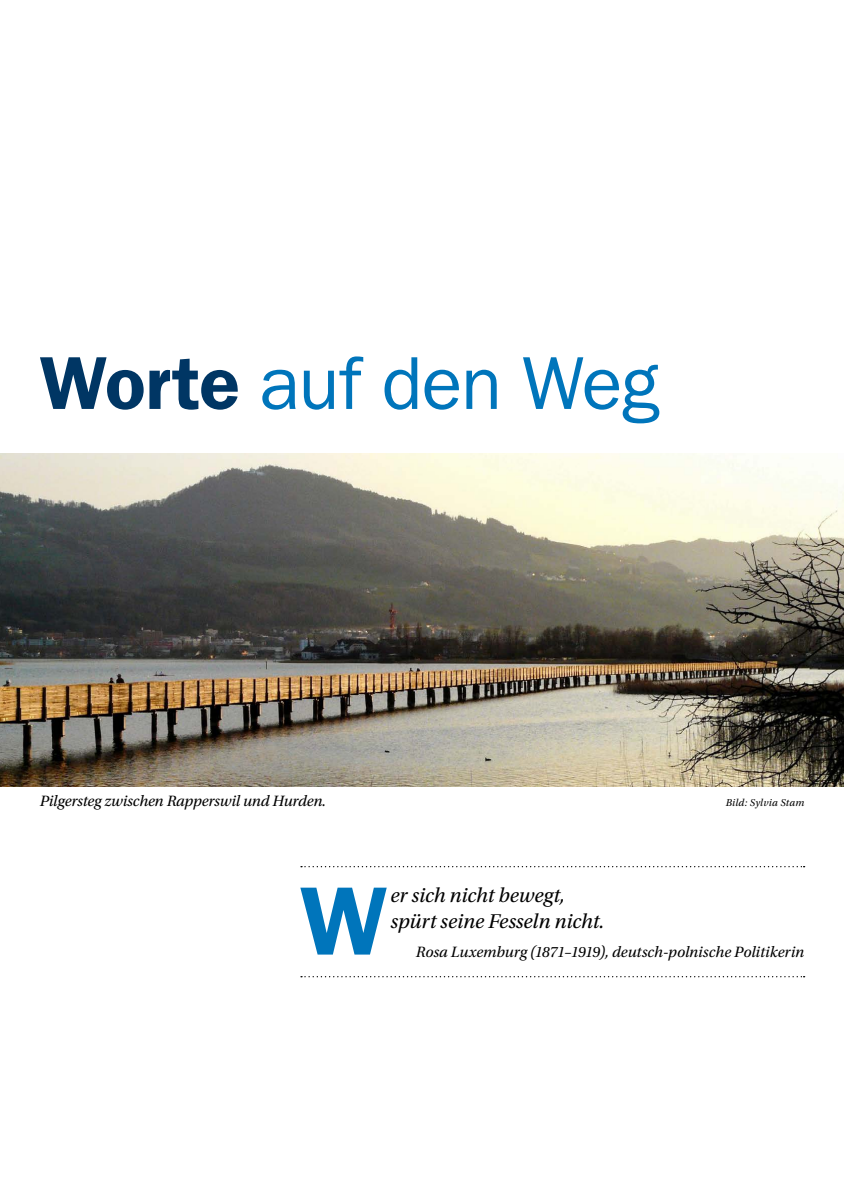
<style>
.page{position:relative;width:844px;height:1191px;background:#fff}
.page>*{position:absolute;margin:0;border:0;box-sizing:border-box;transform-origin:0 0}
.t1{font:600 97.48px "ITC Franklin Gothic Std";color:#0075bb}
.t2{font:75.25px "ITC Franklin Gothic Std";letter-spacing:-.01em;color:#0075bb}
.t3{font:italic 21px/26.2px "Utopia Std";color:#000}
.t4{font:italic 15.75px "Utopia Std";letter-spacing:-.01em;color:#000}
.t5{font:italic 10.5px "Utopia Std";letter-spacing:.02em;color:#000}
.s1{font-weight:600;color:#003664}
</style>
<div class="page">
<img style="left:0;top:454px;width:843px;height:332px">
<svg style="left:301px;top:866px;width:503px;height:1px"></svg>
<svg style="left:301px;top:976px;width:503px;height:1px"></svg>
<h2 class="t2" style="left:40px;top:340px;width:621px"><span class="s1">Worte</span> auf den Weg</h2>
<p class="t4" style="left:40px;top:792px;width:288px">Pilgersteg zwischen Rapperswil und Hurden.</p>
<p class="t5" style="left:725px;top:797px;width:80px">Bild: Sylvia Stam</p>
<h1 class="t1" style="left:300px;top:863px;width:89px">W</h1>
<h3 class="t3" style="left:390px;top:882px;width:215px">er sich nicht bewegt, spürt seine Fesseln nicht.</h3>
<p class="t4" style="left:416px;top:943px;width:390px">Rosa Luxemburg (1871–1919), deutsch-polnische Politikerin</p>
</div>
